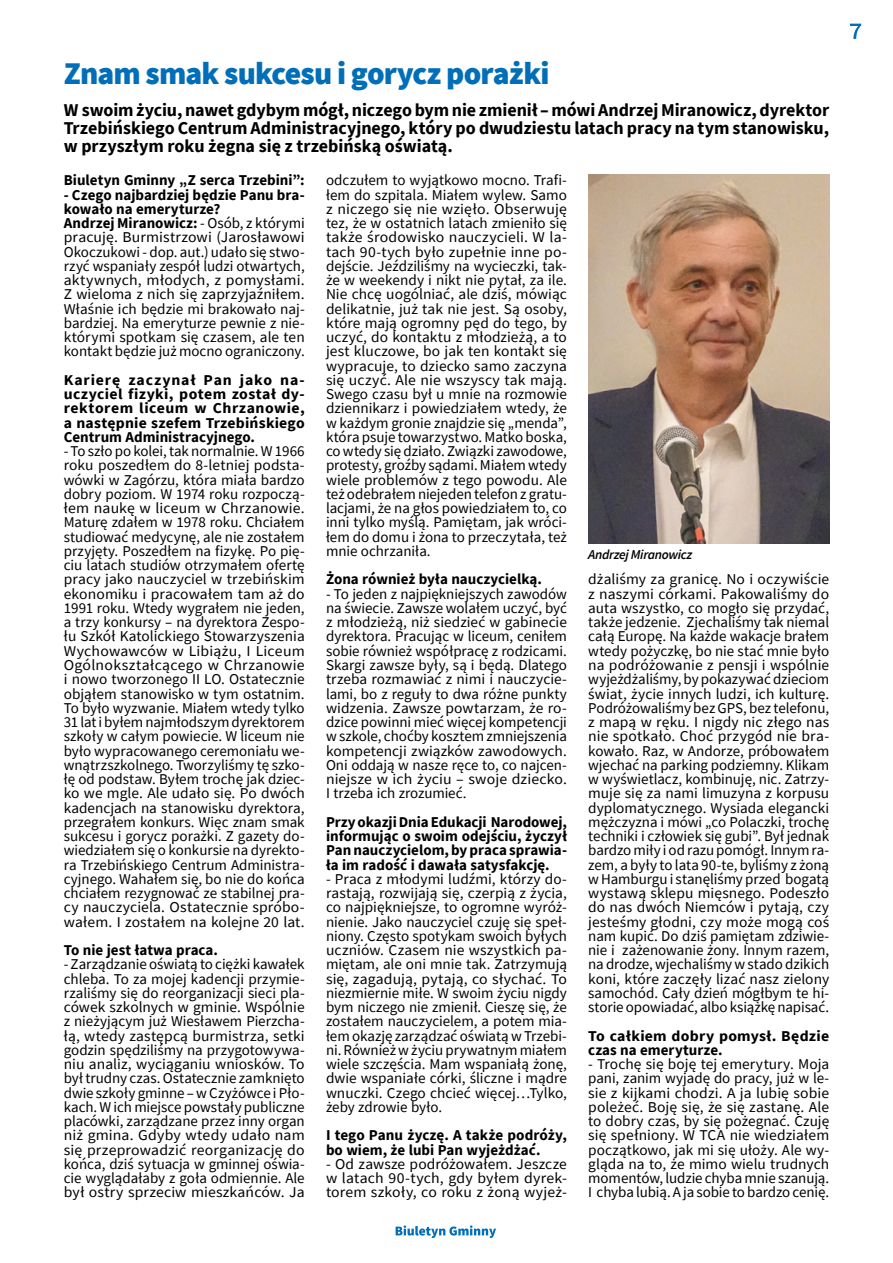
<style>
.page{position:relative;width:893px;height:1263px;background:#fff}
.page>*{position:absolute;margin:0;border:0;box-sizing:border-box;transform-origin:0 0}
.t1{font:900 31.5px "Source Sans Pro";letter-spacing:-.025em;color:#006eb8}
.t2{font:700 18px/18px "Source Sans Pro";color:#000;text-align:justify}
.t3{font:15px/14.2px "Source Sans Pro";color:#000;text-align:justify}
.t4{font:15px/14.2px "Source Sans Pro";color:#000;text-align:justify;scale:1.04 1}
.t5{font:700 15px/14.2px "Source Sans Pro";color:#000;text-align:justify}
.t6{font:700 15px/14.2px "Source Sans Pro";color:#000;text-align:justify;scale:1.05 1}
.t7{font:italic 600 13.5px "Source Sans Pro";letter-spacing:-.025em;color:#000}
.s1{font-weight:700}
</style>
<div class="page">
<img style="left:588px;top:174px;width:241px;height:369px">
<svg style="left:850px;top:24px;width:11px;height:15px"></svg>
<svg style="left:396px;top:1225px;width:100px;height:13px"></svg>
<h1 class="t1" style="left:64px;top:52px;width:487px">Znam smak sukcesu i gorycz porażki</h1>
<p class="t2" style="left:64px;top:101px;width:767px">W swoim życiu, nawet gdybym mógł, niczego bym nie zmienił – mówi Andrzej Miranowicz, dyrektor Trzebińskiego Centrum Administracyjnego, który po dwudziestu latach pracy na tym stanowisku, w przyszłym roku żegna się z trzebińską oświatą.</p>
<p class="t5" style="left:64px;top:173px;width:242px">Biuletyn Gminny „Z serca Trzebini”:</p>
<p class="t3" style="left:64px;top:187px;width:242px;text-align:left"><span class="s1">- Czego najbardziej będzie Panu bra&shy;kowało na emeryturze?<br>Andrzej Miranowicz:</span> - Osób, z którymi pracuję. Burmistrzowi (Jarosławowi Okoczukowi - dop. aut.) udało się stwo&shy;rzyć wspaniały zespół ludzi otwartych, aktywnych, młodych, z pomysłami.<br>Z wieloma z nich się zaprzyjaźniłem.<br>Właśnie ich będzie mi brakowało naj&shy;bardziej. Na emeryturze pewnie z nie&shy;którymi spotkam się czasem, ale ten kontakt będzie już mocno ograniczony.</p>
<p class="t6" style="left:64px;top:373px;width:231px">Karierę zaczynał Pan jako na&shy;uczyciel fizyki, potem został dy&shy;rektorem liceum w Chrzanowie, a następnie szefem Trzebińskiego Centrum Administracyjnego.</p>
<p class="t3" style="left:64px;top:444px;width:242px">- To szło po kolei, tak normalnie. W1966 roku poszedłem do 8-letniej podsta&shy;wówki w Zagórzu, która miała bardzo dobry poziom. W 1974 roku rozpoczą&shy;łem naukę w liceum w Chrzanowie.<br>Maturę zdałem w 1978 roku. Chciałem studiować medycynę, ale nie zostałem przyjęty. Poszedłem na fizykę. Po pię&shy;ciu latach studiów otrzymałem ofertę pracy jako nauczyciel w trzebińskim ekonomiku i pracowałem tam aż do 1991 roku. Wtedy wygrałem nie jeden, a trzy konkursy – na dyrektora Zespo&shy;łu Szkół Katolickiego Stowarzyszenia Wychowawców w Libiążu, I Liceum Ogólnokształcącego w Chrzanowie i nowo tworzonego II LO. Ostatecznie objąłem stanowisko w tym ostatnim.<br>To było wyzwanie. Miałem wtedy tylko 31 lat ibyłem najmłodszym dyrektorem szkoły w całym powiecie. W liceum nie było wypracowanego ceremoniału we&shy;wnątrzszkolnego. Tworzyliśmy tę szko&shy;łę od podstaw. Byłem trochę jak dziec&shy;ko we mgle. Ale udało się. Po dwóch kadencjach na stanowisku dyrektora, przegrałem konkurs. Więc znam smak sukcesu i gorycz porażki. Z gazety do&shy;wiedziałem się o konkursie na dyrekto&shy;ra Trzebińskiego Centrum Administra&shy;cyjnego. Wahałem się, bo nie do końca chciałem rezygnować ze stabilnej pra&shy;cy nauczyciela. Ostatecznie spróbo&shy;wałem. I zostałem na kolejne 20 lat.</p>
<p class="t5" style="left:64px;top:943px;width:156px">To nie jest łatwa praca.</p>
<p class="t3" style="left:64px;top:957px;width:242px">- Zarządzanie oświatą to ciężki kawałek chleba. To za mojej kadencji przymie&shy;rzaliśmy się do reorganizacji sieci pla&shy;cówek szkolnych w gminie. Wspólnie z nieżyjącym już Wiesławem Pierzcha&shy;łą, wtedy zastępcą burmistrza, setki godzin spędziliśmy na przygotowywa&shy;niu analiz, wyciąganiu wniosków. To był trudny czas. Ostatecznie zamknięto dwie szkoły gminne – w Czyżówce i Pło&shy;kach. Wich miejsce powstały publiczne placówki, zarządzane przez inny organ niż gmina. Gdyby wtedy udało nam się przeprowadzić reorganizację do końca, dziś sytuacja w gminnej oświa&shy;cie wyglądałaby z goła odmiennie. Ale był ostry sprzeciw mieszkańców. Ja</p>
<p class="t3" style="left:326px;top:173px;width:242px">odczułem to wyjątkowo mocno. Trafi&shy;łem do szpitala. Miałem wylew. Samo z niczego się nie wzięło. Obserwuję tez, że w ostatnich latach zmieniło się także środowisko nauczycieli. W la&shy;tach 90-tych było zupełnie inne po&shy;dejście. Jeździliśmy na wycieczki, tak&shy;że w weekendy i nikt nie pytał, za ile.<br>Nie chcę uogólniać, ale dziś, mówiąc delikatnie, już tak nie jest. Są osoby, które mają ogromny pęd do tego, by uczyć, do kontaktu z młodzieżą, a to jest kluczowe, bo jak ten kontakt się wypracuje, to dziecko samo zaczyna się uczyć. Ale nie wszyscy tak mają.<br>Swego czasu był u mnie na rozmowie dziennikarz i powiedziałem wtedy, że w każdym gronie znajdzie się „menda”, która psuje towarzystwo. Matko boska, co wtedy się działo. Związki zawodowe, protesty, groźby sądami. Miałem wtedy wiele problemów z tego powodu. Ale też odebrałem niejeden telefon z gratu&shy;lacjami, że na głos powiedziałem to, co inni tylko myślą. Pamiętam, jak wróci&shy;łem do domu i żona to przeczytała, też mnie ochrzaniła.</p>
<p class="t5" style="left:326px;top:572px;width:218px">Żona również była nauczycielką.</p>
<p class="t3" style="left:326px;top:586px;width:242px">- To jeden z najpiękniejszych zawodów na świecie. Zawsze wolałem uczyć, być z młodzieżą, niż siedzieć w gabinecie dyrektora. Pracując w liceum, ceniłem sobie również współpracę z rodzicami.<br>Skargi zawsze były, są i będą. Dlatego trzeba rozmawiać z nimi i nauczycie&shy;lami, bo z reguły to dwa różne punkty widzenia. Zawsze powtarzam, że ro&shy;dzice powinni mieć więcej kompetencji w szkole, choćby kosztem zmniejszenia kompetencji związków zawodowych.<br>Oni oddają w nasze ręce to, co najcen&shy;niejsze w ich życiu – swoje dziecko.<br>I trzeba ich zrozumieć.</p>
<p class="t5" style="left:326px;top:814px;width:242px">Przy okazji Dnia Edukacji Narodowej, informując o swoim odejściu, życzył Pan nauczycielom, by praca sprawia&shy;ła im radość i dawała satysfakcję.</p>
<p class="t3" style="left:326px;top:871px;width:242px">- Praca z młodymi ludźmi, którzy do&shy;rastają, rozwijają się, czerpią z życia, co najpiękniejsze, to ogromne wyróż&shy;nienie. Jako nauczyciel czuję się speł&shy;niony. Często spotykam swoich byłych uczniów. Czasem nie wszystkich pa&shy;miętam, ale oni mnie tak. Zatrzymują się, zagadują, pytają, co słychać. To niezmiernie miłe. W swoim życiu nigdy bym niczego nie zmienił. Cieszę się, że zostałem nauczycielem, a potem mia&shy;łem okazję zarządzać oświatą w Trzebi&shy;ni. Również w życiu prywatnym miałem wiele szczęścia. Mam wspaniałą żonę, dwie wspaniałe córki, śliczne i mądre wnuczki. Czego chcieć więcej…Tylko, żeby zdrowie było.</p>
<p class="t5" style="left:326px;top:1128px;width:242px">I tego Panu życzę. A także podróży, bo wiem, że lubi Pan wyjeżdżać.</p>
<p class="t3" style="left:326px;top:1156px;width:242px">- Od zawsze podróżowałem. Jeszcze w latach 90-tych, gdy byłem dyrek&shy;torem szkoły, co roku z żoną wyjeż-</p>
<p class="t7" style="left:588px;top:546px;width:106px">Andrzej Miranowicz</p>
<p class="t4" style="left:588px;top:572px;width:233px">dżaliśmy za granicę. No i oczywiście z naszymi córkami. Pakowaliśmy do auta wszystko, co mogło się przydać, także jedzenie. Zjechaliśmy tak niemal całą Europę. Na każde wakacje brałem wtedy pożyczkę, bo nie stać mnie było na podróżowanie z pensji i wspólnie wyjeżdżaliśmy, by pokazywać dzieciom świat, życie innych ludzi, ich kulturę.<br>Podróżowaliśmy bez GPS, bez telefonu, z mapą w ręku. I nigdy nic złego nas nie spotkało. Choć przygód nie bra&shy;kowało. Raz, w Andorze, próbowałem wjechać na parking podziemny. Klikam w wyświetlacz, kombinuję, nic. Zatrzy&shy;muje się za nami limuzyna z korpusu dyplomatycznego. Wysiada elegancki mężczyzna i mówi „co Polaczki, trochę techniki i człowiek się gubi”. Był jednak bardzo miły i od razu pomógł. Innym ra&shy;zem, a były to lata 90-te, byliśmy z żoną w Hamburgu i stanęliśmy przed bogatą wystawą sklepu mięsnego. Podeszło do nas dwóch Niemców i pytają, czy jesteśmy głodni, czy może mogą coś nam kupić. Do dziś pamiętam zdziwie&shy;nie i zażenowanie żony. Innym razem, na drodze, wjechaliśmy w stado dzikich koni, które zaczęły lizać nasz zielony samochód. Cały dzień mógłbym te hi&shy;storie opowiadać, albo książkę napisać.</p>
<p class="t6" style="left:588px;top:1028px;width:231px">To całkiem dobry pomysł. Będzie czas na emeryturze.</p>
<p class="t3" style="left:588px;top:1057px;width:242px">- Trochę się boję tej emerytury. Moja pani, zanim wyjadę do pracy, już w le&shy;sie z kijkami chodzi. A ja lubię sobie poleżeć. Boję się, że się zastanę. Ale to dobry czas, by się pożegnać. Czuję się spełniony. W TCA nie wiedziałem początkowo, jak mi się ułoży. Ale wy&shy;gląda na to, że mimo wielu trudnych momentów, ludzie chyba mnie szanują.<br>I chyba lubią. A ja sobie to bardzo cenię.</p>
</div>
